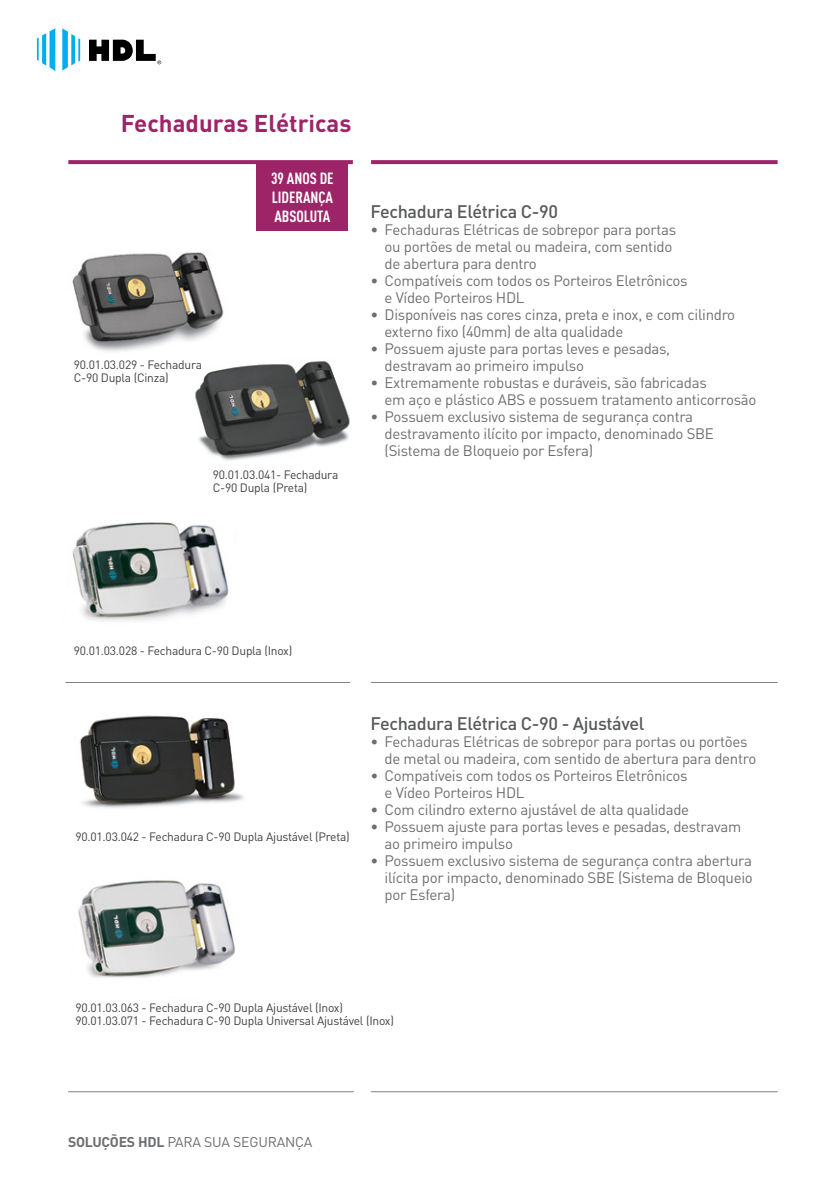
<style>
.page{position:relative;width:823px;height:1191px;background:#fff}
.page>*{position:absolute;margin:0;border:0;box-sizing:border-box;transform-origin:0 0}
.t1{font:700 24px "DIN Pro";color:#9d2467}
.t2{font:500 18px "DIN Pro";letter-spacing:-.02em;color:#58595b}
.t3{font:700 condensed 16px/19.2px "DIN Pro";color:#fff;text-align:justify}
.t4{font:15px/17px "DIN Pro";letter-spacing:-.02em;color:#6d6e71}
.t5{font:14px "DIN Pro";letter-spacing:-.015em;color:#6d6e71}
.t6{font:12px/13px "DIN Pro";letter-spacing:-.02em;color:#414042}
.s1{font-weight:700}
</style>
<div class="page">
<img style="left:36px;top:28px;width:742px;height:1065px">
<svg style="left:37px;top:28px;width:18px;height:43px"></svg>
<svg style="left:62px;top:28px;width:18px;height:42px"></svg>
<svg style="left:89px;top:40px;width:72px;height:24px"></svg>
<hr style="left:68px;top:1091px;width:285px;height:1px;background:#808285">
<hr style="left:370px;top:1091px;width:407px;height:1px;background:#808285">
<svg style="left:68px;top:160px;width:284px;height:4px"></svg>
<svg style="left:371px;top:160px;width:406px;height:4px;background:#a02a6b"></svg>
<div style="left:256px;top:163px;width:92px;height:68px;background:#9d2467"></div>
<hr style="left:65px;top:682px;width:285px;height:1px;background:#808285">
<hr style="left:371px;top:682px;width:406px;height:1px;background:#808285">
<h1 class="t1" style="left:121px;top:103px;width:232px">Fechaduras Elétricas</h1>
<p class="t3" style="left:271px;top:167px;width:64px">39 ANOS DE LIDERANÇA ABSOLUTA</p>
<p class="t6" style="left:74px;top:357px;width:130px">90.01.03.029 - Fechadura<br>C-90 Dupla (Cinza)</p>
<p class="t6" style="left:213px;top:467px;width:127px">90.01.03.041- Fechadura<br>C-90 Dupla (Preta)</p>
<p class="t2" style="left:370px;top:197px;width:189px">Fechadura Elétrica C-90</p>
<p class="t4" style="left:384px;top:220px;width:293px;text-indent:-14px">• Fechaduras Elétricas de sobrepor para portas ou portões de metal ou madeira, com sentido de abertura para dentro</p>
<p class="t4" style="left:384px;top:271px;width:304px;text-indent:-14px">• Compatíveis com todos os Porteiros Eletrônicos e Vídeo Porteiros HDL</p>
<p class="t4" style="left:384px;top:305px;width:352px;text-indent:-14px">• Disponíveis nas cores cinza, preta e inox, e com cilindro externo fixo (40mm) de alta qualidade</p>
<p class="t4" style="left:384px;top:339px;width:287px;text-indent:-14px">• Possuem ajuste para portas leves e pesadas, destravam ao primeiro impulso</p>
<p class="t4" style="left:384px;top:373px;width:373px;text-indent:-14px">• Extremamente robustas e duráveis, são fabricadas<br>em aço e plástico ABS e possuem tratamento anticorrosão</p>
<p class="t4" style="left:384px;top:407px;width:331px;text-indent:-14px">• Possuem exclusivo sistema de segurança contra destravamento ilícito por impacto, denominado SBE (Sistema de Bloqueio por Esfera)</p>
<p class="t6" style="left:74px;top:643px;width:220px">90.01.03.028 - Fechadura C-90 Dupla (Inox)</p>
<p class="t6" style="left:75px;top:828px;width:275px">90.01.03.042 - Fechadura C-90 Dupla Ajustável (Preta)</p>
<p class="t2" style="left:370px;top:709px;width:275px">Fechadura Elétrica C-90 - Ajustável</p>
<p class="t4" style="left:384px;top:731px;width:373px;text-indent:-14px">• Fechaduras Elétricas de sobrepor para portas ou portões de metal ou madeira, com sentido de abertura para dentro</p>
<p class="t4" style="left:384px;top:765px;width:304px;text-indent:-14px">• Compatíveis com todos os Porteiros Eletrônicos e Vídeo Porteiros HDL</p>
<p class="t4" style="left:370px;top:799px;width:320px">• Com cilindro externo ajustável de alta qualidade</p>
<p class="t4" style="left:384px;top:816px;width:358px;text-indent:-14px">• Possuem ajuste para portas leves e pesadas, destravam ao primeiro impulso</p>
<p class="t4" style="left:384px;top:850px;width:369px;text-align:justify;text-indent:-14px">• Possuem exclusivo sistema de segurança contra abertura ilícita por impacto, denominado SBE (Sistema de Bloqueio por Esfera)</p>
<p class="t6" style="left:75px;top:999px;width:320px">90.01.03.063 - Fechadura C-90 Dupla Ajustável (Inox)<br>90.01.03.071 - Fechadura C-90 Dupla Universal Ajustável (Inox)</p>
<p class="t5" style="left:68px;top:1131px;width:245px"><span class="s1">SOLUÇÕES HDL</span> PARA SUA SEGURANÇA</p>
</div>
